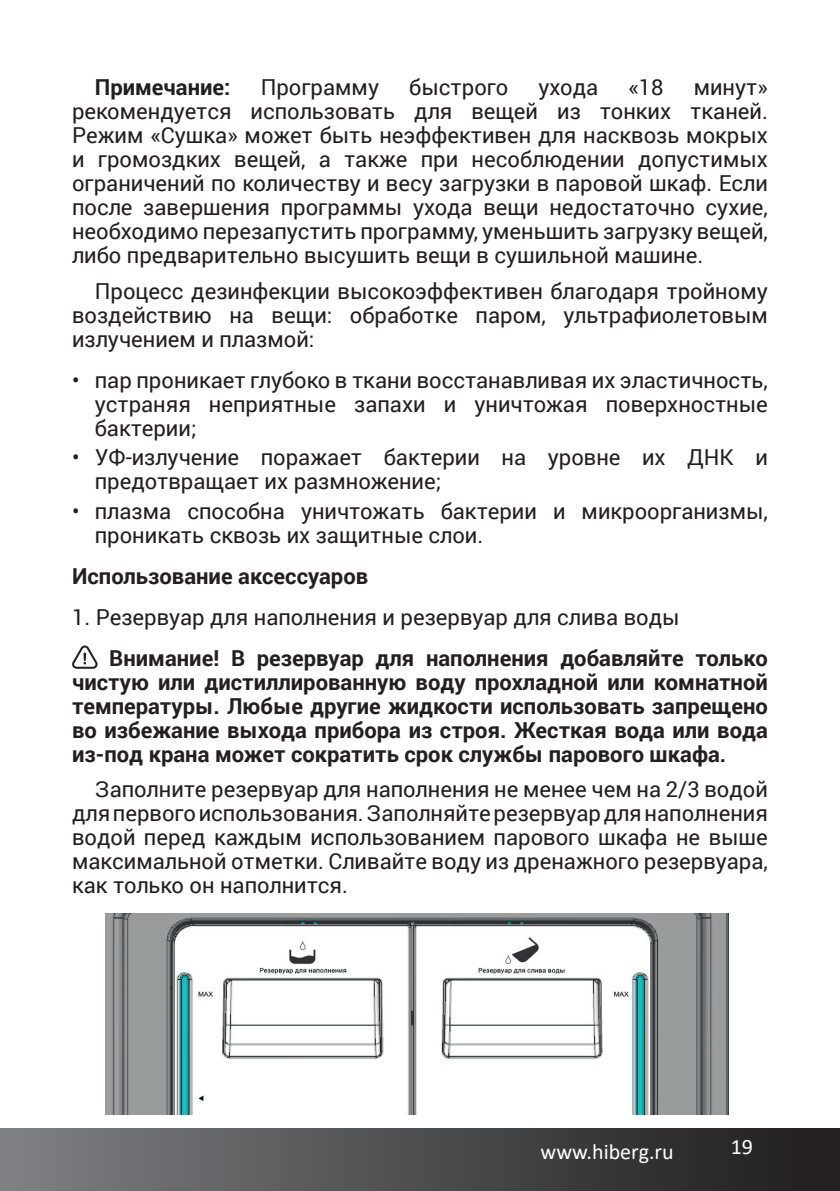
<style>
.page{position:relative;width:840px;height:1191px;background:#fff}
.page>*{position:absolute;margin:0;border:0;box-sizing:border-box;transform-origin:0 0}
.t1{font:22px/24px "Roboto";color:#231f20;text-align:justify}
.t2{font:700 22px/24px "Roboto";color:#231f20;text-align:justify}
.t3{font:22px "Calibri";color:#fff}
</style>
<div class="page">
<div style="left:0;top:1128px;width:839px;height:63px;background:linear-gradient(to right,#7e8184,#1e1b1c)"></div>
<svg style="left:72px;top:645px;width:26px;height:24px"></svg>
<img style="left:105px;top:913px;width:623px;height:201px">
<p class="t2" style="left:95px;top:75px;width:137px">Примечание:</p>
<p class="t1" style="left:260px;top:75px;width:120px">Программу</p>
<p class="t1" style="left:409px;top:75px;width:100px">быстрого</p>
<p class="t1" style="left:538px;top:75px;width:61px">ухода</p>
<p class="t1" style="left:628px;top:75px;width:37px">«18</p>
<p class="t1" style="left:72px;top:75px;width:697px;text-indent:621px">минут» рекомендуется использовать для вещей из тонких тканей.<br>Режим «Сушка» может быть неэффективен для насквозь мокрых и громоздких вещей, а также при несоблюдении допустимых ограничений по количеству и весу загрузки в паровой шкаф. Если после завершения программы ухода вещи недостаточно сухие, необходимо перезапустить программу, уменьшить загрузку вещей, либо предварительно высушить вещи в сушильной машине.</p>
<p class="t1" style="left:72px;top:279px;width:697px;text-indent:23px">Процесс дезинфекции высокоэффективен благодаря тройному воздействию на вещи: обработке паром, ультрафиолетовым излучением и плазмой:</p>
<p class="t1" style="left:95px;top:368px;width:674px;text-indent:-23px">• пар проникает глубоко в ткани восстанавливая их эластичность, устраняя неприятные запахи и уничтожая поверхностные бактерии;</p>
<p class="t1" style="left:95px;top:445px;width:674px;text-indent:-23px">• УФ-излучение поражает бактерии на уровне их ДНК и предотвращает их размножение;</p>
<p class="t1" style="left:95px;top:499px;width:674px;text-indent:-23px">• плазма способна уничтожать бактерии и микроорганизмы, проникать сквозь их защитные слои.</p>
<p class="t2" style="left:72px;top:564px;width:297px">Использование аксессуаров</p>
<p class="t1" style="left:72px;top:605px;width:608px">1. Резервуар для наполнения и резервуар для слива воды</p>
<p class="t2" style="left:72px;top:646px;width:697px;text-indent:37px">Внимание! В резервуар для наполнения добавляйте только чистую или дистиллированную воду прохладной или комнатной температуры. Любые другие жидкости использовать запрещено во избежание выхода прибора из строя. Жесткая вода или вода из-под крана может сократить срок службы парового шкафа.</p>
<p class="t1" style="left:72px;top:777px;width:697px;text-indent:23px">Заполните резервуар для наполнения не менее чем на 2/3 водой дляпервогоиспользования.Заполняйтерезервуардлянаполнения водой перед каждым использованием парового шкафа не выше максимальной отметки. Сливайте воду из дренажного резервуара, как только он наполнится.</p>
<p class="t3" style="left:540px;top:1136px;width:135px">www.hiberg.ru</p>
<p class="t3" style="left:730px;top:1131px;width:24px">19</p>
</div>
